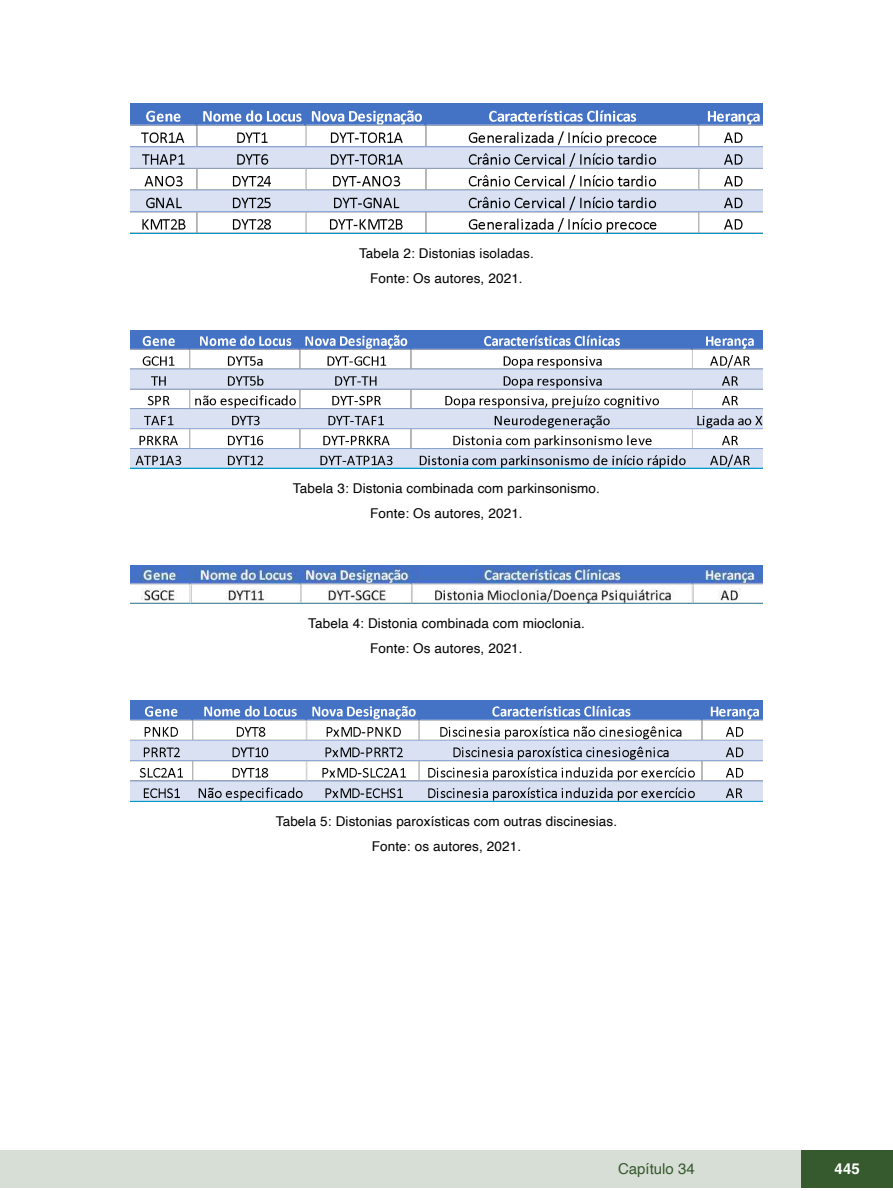
<style>
.page{position:relative;width:893px;height:1191px;background:#fff}
.page>*{position:absolute;margin:0;border:0;box-sizing:border-box;transform-origin:0 0}
.t1{font:15px "Helvetica";color:#36592e}
.t2{font:700 15px "Helvetica";color:#fff}
.t3{font:13.5px/24.8px "Helvetica";letter-spacing:.01em;color:#000;text-align:center}
</style>
<div class="page">
<div style="left:0;top:1149px;width:893px;height:38px;background:#d7ded5"></div>
<div style="left:801px;top:1149px;width:92px;height:38px;background:#36592e"></div>
<img style="left:131px;top:103px;width:631px;height:130px">
<img style="left:131px;top:331px;width:631px;height:137px">
<img style="left:131px;top:565px;width:631px;height:38px">
<img style="left:131px;top:701px;width:631px;height:100px">
<p class="t3" style="left:359px;top:241px;width:176px">Tabela 2: Distonias isoladas.<br>Fonte: Os autores, 2021.</p>
<p class="t3" style="left:293px;top:476px;width:309px">Tabela 3: Distonia combinada com parkinsonismo.<br>Fonte: Os autores, 2021.</p>
<p class="t3" style="left:308px;top:611px;width:278px">Tabela 4: Distonia combinada com mioclonia.<br>Fonte: Os autores, 2021.</p>
<p class="t3" style="left:276px;top:809px;width:343px">Tabela 5: Distonias paroxísticas com outras discinesias.<br>Fonte: os autores, 2021.</p>
<p class="t1" style="left:618px;top:1157px;width:78px">Capítulo 34</p>
<p class="t2" style="left:835px;top:1159px;width:27px">445</p>
</div>
